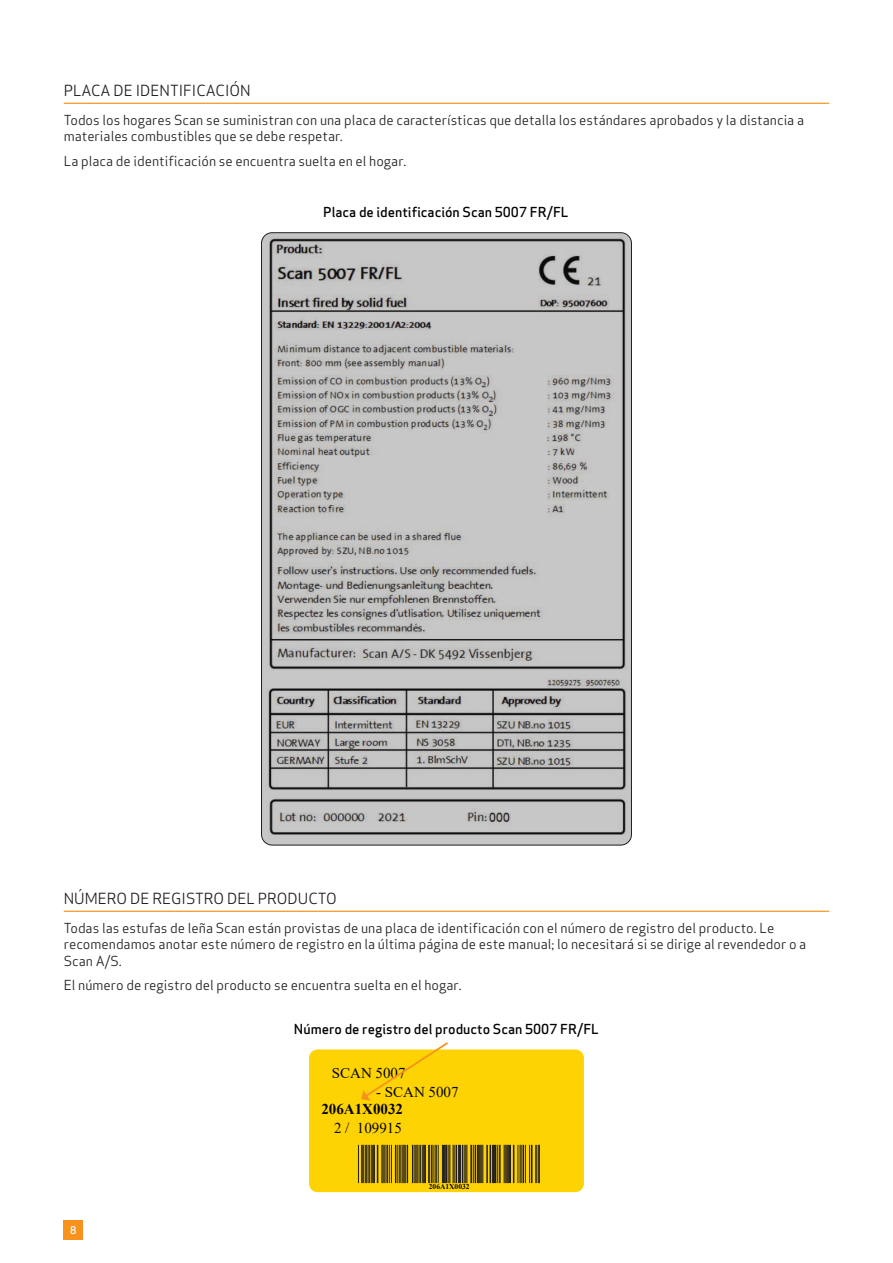
<style>
.page{position:relative;width:893px;height:1263px;background:#fff}
.page>*{position:absolute;margin:0;border:0;box-sizing:border-box;transform-origin:0 0}
.t1{font:15px "Apex Sans";color:#231f20}
.t2{font:15px "Times New Roman";color:#040503}
.t3{font:700 15px "Times New Roman";color:#040503}
.t4{font:13.5px/16.2px "Apex Sans";color:#231f20}
.t5{font:500 13.5px "Apex Sans";color:#000}
.t6{font:500 10.5px "Apex Sans";color:#fff}
.t7{font:700 7.5px "Times New Roman";color:#040503}
</style>
<div class="page">
<svg style="left:261px;top:233px;width:370px;height:612px;background:#b3b2b2"></svg>
<div style="left:309px;top:1049px;width:275px;height:143px;background:#fed304;border-radius:9px"></div>
<hr style="left:358px;top:1145px;width:1px;height:38px;background:#231f20">
<hr style="left:361px;top:1145px;width:1px;height:38px;background:#231f20">
<hr style="left:362px;top:1145px;width:1px;height:38px;background:#231f20">
<hr style="left:364px;top:1145px;width:1px;height:38px;background:#231f20">
<hr style="left:365px;top:1145px;width:2px;height:38px;background:#231f20">
<hr style="left:368px;top:1145px;width:2px;height:38px;background:#231f20">
<hr style="left:377px;top:1145px;width:1px;height:38px;background:#231f20">
<hr style="left:386px;top:1145px;width:2px;height:38px;background:#231f20">
<hr style="left:395px;top:1145px;width:1px;height:38px;background:#231f20">
<hr style="left:399px;top:1145px;width:2px;height:38px;background:#231f20">
<hr style="left:407px;top:1145px;width:1px;height:38px;background:#231f20">
<hr style="left:412px;top:1145px;width:1px;height:38px;background:#231f20">
<hr style="left:419px;top:1145px;width:2px;height:38px;background:#231f20">
<hr style="left:431px;top:1145px;width:2px;height:38px;background:#231f20">
<hr style="left:435px;top:1145px;width:2px;height:38px;background:#231f20">
<hr style="left:446px;top:1145px;width:1px;height:38px;background:#231f20">
<hr style="left:455px;top:1145px;width:2px;height:38px;background:#231f20">
<hr style="left:462px;top:1145px;width:1px;height:38px;background:#231f20">
<hr style="left:470px;top:1145px;width:2px;height:38px;background:#231f20">
<hr style="left:475px;top:1145px;width:1px;height:38px;background:#231f20">
<hr style="left:486px;top:1145px;width:2px;height:38px;background:#231f20">
<hr style="left:490px;top:1145px;width:1px;height:38px;background:#231f20">
<hr style="left:495px;top:1145px;width:1px;height:38px;background:#231f20">
<hr style="left:499px;top:1145px;width:2px;height:38px;background:#231f20">
<hr style="left:513px;top:1145px;width:1px;height:38px;background:#231f20">
<hr style="left:522px;top:1145px;width:2px;height:38px;background:#231f20">
<hr style="left:531px;top:1145px;width:1px;height:38px;background:#231f20">
<hr style="left:535px;top:1145px;width:2px;height:38px;background:#231f20">
<hr style="left:367px;top:1145px;width:1px;height:38px;background:#231f20">
<hr style="left:371px;top:1145px;width:1px;height:38px;background:#231f20">
<hr style="left:372px;top:1145px;width:1px;height:38px;background:#231f20">
<hr style="left:373px;top:1145px;width:1px;height:38px;background:#231f20">
<hr style="left:374px;top:1145px;width:1px;height:38px;background:#231f20">
<hr style="left:382px;top:1145px;width:1px;height:38px;background:#231f20">
<hr style="left:383px;top:1145px;width:1px;height:38px;background:#231f20">
<hr style="left:384px;top:1145px;width:1px;height:38px;background:#231f20">
<hr style="left:385px;top:1145px;width:1px;height:38px;background:#231f20">
<hr style="left:389px;top:1145px;width:1px;height:38px;background:#231f20">
<hr style="left:391px;top:1145px;width:1px;height:38px;background:#231f20">
<hr style="left:398px;top:1145px;width:1px;height:38px;background:#231f20">
<hr style="left:402px;top:1145px;width:1px;height:38px;background:#231f20">
<hr style="left:403px;top:1145px;width:1px;height:38px;background:#231f20">
<hr style="left:404px;top:1145px;width:1px;height:38px;background:#231f20">
<hr style="left:405px;top:1145px;width:1px;height:38px;background:#231f20">
<hr style="left:415px;top:1145px;width:1px;height:38px;background:#231f20">
<hr style="left:416px;top:1145px;width:1px;height:38px;background:#231f20">
<hr style="left:417px;top:1145px;width:1px;height:38px;background:#231f20">
<hr style="left:418px;top:1145px;width:1px;height:38px;background:#231f20">
<hr style="left:422px;top:1145px;width:1px;height:38px;background:#231f20">
<hr style="left:423px;top:1145px;width:1px;height:38px;background:#231f20">
<hr style="left:424px;top:1145px;width:1px;height:38px;background:#231f20">
<hr style="left:425px;top:1145px;width:1px;height:38px;background:#231f20">
<hr style="left:428px;top:1145px;width:1px;height:38px;background:#231f20">
<hr style="left:429px;top:1145px;width:1px;height:38px;background:#231f20">
<hr style="left:434px;top:1145px;width:1px;height:38px;background:#231f20">
<hr style="left:438px;top:1145px;width:1px;height:38px;background:#231f20">
<hr style="left:442px;top:1145px;width:1px;height:38px;background:#231f20">
<hr style="left:443px;top:1145px;width:1px;height:38px;background:#231f20">
<hr style="left:444px;top:1145px;width:1px;height:38px;background:#231f20">
<hr style="left:445px;top:1145px;width:1px;height:38px;background:#231f20">
<hr style="left:449px;top:1145px;width:1px;height:38px;background:#231f20">
<hr style="left:450px;top:1145px;width:1px;height:38px;background:#231f20">
<hr style="left:453px;top:1145px;width:1px;height:38px;background:#231f20">
<hr style="left:454px;top:1145px;width:1px;height:38px;background:#231f20">
<hr style="left:458px;top:1145px;width:1px;height:38px;background:#231f20">
<hr style="left:459px;top:1145px;width:1px;height:38px;background:#231f20">
<hr style="left:460px;top:1145px;width:1px;height:38px;background:#231f20">
<hr style="left:464px;top:1145px;width:1px;height:38px;background:#231f20">
<hr style="left:466px;top:1145px;width:1px;height:38px;background:#231f20">
<hr style="left:467px;top:1145px;width:1px;height:38px;background:#231f20">
<hr style="left:473px;top:1145px;width:1px;height:38px;background:#231f20">
<hr style="left:477px;top:1145px;width:1px;height:38px;background:#231f20">
<hr style="left:478px;top:1145px;width:1px;height:38px;background:#231f20">
<hr style="left:479px;top:1145px;width:1px;height:38px;background:#231f20">
<hr style="left:480px;top:1145px;width:1px;height:38px;background:#231f20">
<hr style="left:481px;top:1145px;width:1px;height:38px;background:#231f20">
<hr style="left:483px;top:1145px;width:1px;height:38px;background:#231f20">
<hr style="left:492px;top:1145px;width:1px;height:38px;background:#231f20">
<hr style="left:493px;top:1145px;width:1px;height:38px;background:#231f20">
<hr style="left:494px;top:1145px;width:1px;height:38px;background:#231f20">
<hr style="left:497px;top:1145px;width:1px;height:38px;background:#231f20">
<hr style="left:504px;top:1145px;width:1px;height:38px;background:#231f20">
<hr style="left:505px;top:1145px;width:1px;height:38px;background:#231f20">
<hr style="left:506px;top:1145px;width:1px;height:38px;background:#231f20">
<hr style="left:507px;top:1145px;width:1px;height:38px;background:#231f20">
<hr style="left:508px;top:1145px;width:1px;height:38px;background:#231f20">
<hr style="left:509px;top:1145px;width:1px;height:38px;background:#231f20">
<hr style="left:510px;top:1145px;width:1px;height:38px;background:#231f20">
<hr style="left:518px;top:1145px;width:1px;height:38px;background:#231f20">
<hr style="left:520px;top:1145px;width:1px;height:38px;background:#231f20">
<hr style="left:521px;top:1145px;width:1px;height:38px;background:#231f20">
<hr style="left:525px;top:1145px;width:1px;height:38px;background:#231f20">
<hr style="left:529px;top:1145px;width:1px;height:38px;background:#231f20">
<hr style="left:538px;top:1145px;width:1px;height:38px;background:#231f20">
<hr style="left:539px;top:1145px;width:1px;height:38px;background:#231f20">
<svg style="left:361px;top:1042px;width:89px;height:59px"></svg>
<div style="left:64px;top:1220px;width:19px;height:20px;background:#f7931d"></div>
<hr style="left:64px;top:911px;width:765px;height:1px;background:#f7931d">
<hr style="left:64px;top:103px;width:765px;height:1px;background:#f7931d">
<p class="t1" style="left:64px;top:79px;width:188px">PLACA DE IDENTIFICACIÓN</p>
<p class="t4" style="left:64px;top:111px;width:742px">Todos los hogares Scan se suministran con una placa de características que detalla los estándares aprobados y la distancia a materiales combustibles que se debe respetar.</p>
<p class="t4" style="left:64px;top:152px;width:344px">La placa de identificación se encuentra suelta en el hogar.</p>
<p class="t5" style="left:323px;top:201px;width:247px">Placa de identificación Scan 5007 FR/FL</p>
<p class="t1" style="left:64px;top:886px;width:275px">NÚMERO DE REGISTRO DEL PRODUCTO</p>
<p class="t4" style="left:64px;top:919px;width:744px">Todas las estufas de leña Scan están provistas de una placa de identificación con el número de registro del producto. Le recomendamos anotar este número de registro en la última página de este manual; lo necesitará si se dirige al revendedor o a<br>Scan A/S.</p>
<p class="t4" style="left:64px;top:976px;width:400px">El número de registro del producto se encuentra suelta en el hogar.</p>
<p class="t5" style="left:294px;top:1017px;width:306px">Número de registro del producto Scan 5007 FR/FL</p>
<p class="t2" style="left:332px;top:1063px;width:75px">SCAN 5007</p>
<p class="t2" style="left:376px;top:1081px;width:84px">- SCAN 5007</p>
<p class="t3" style="left:321px;top:1099px;width:83px">206A1X0032</p>
<p class="t2" style="left:334px;top:1118px;width:69px">2 / 109915</p>
<p class="t6" style="left:70px;top:1221px;width:8px">8</p>
<p class="t7" style="left:429px;top:1181px;width:42px">206A1X0032</p>
</div>
